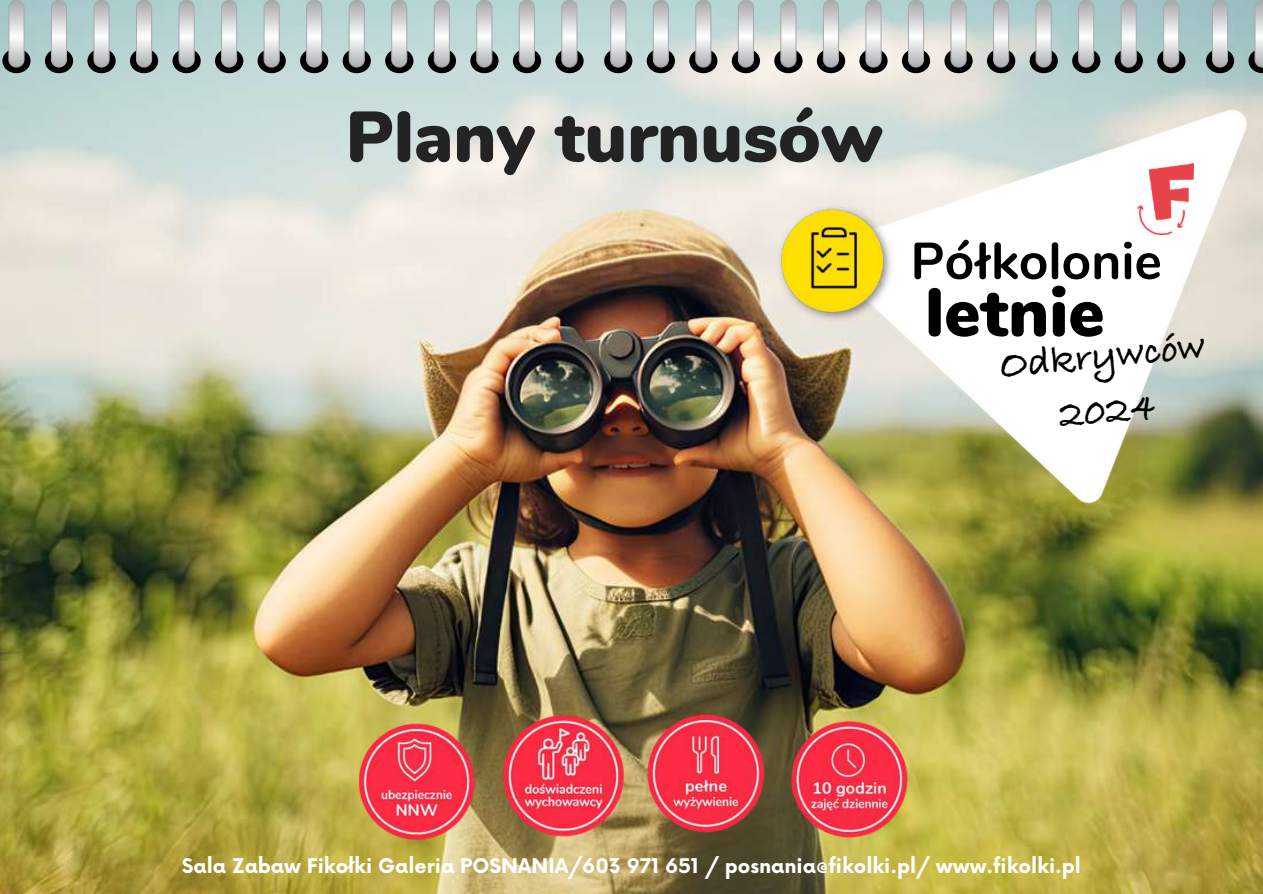
<style>
.page{position:relative;width:1263px;height:894px;background:#fff}
.page>*{position:absolute;margin:0;border:0;box-sizing:border-box;transform-origin:0 0}
.t1{font:900 71.4px "Nunito";color:#232323}
.t2{font:900 67.95px "Nunito";color:#000}
.t3{font:700 51.6px "Nunito";color:#000}
.t4{font:700 39.75px/55.1px "Bradley Hand ITCTT";color:#000;text-align:center}
.t5{font:700 19.8px "Now";color:#fff}
</style>
<div class="page">
<img style="left:0;top:0;width:1263px;height:893px">
<img style="left:809px;top:89px;width:454px;height:435px">
<img style="left:774px;top:201px;width:122px;height:124px">
<img style="left:346px;top:713px;width:142px;height:143px">
<img style="left:488px;top:701px;width:286px;height:143px">
<img style="left:771px;top:705px;width:150px;height:150px">
<svg style="left:2px;top:0;width:582px;height:73px;background:#aebfbf"></svg>
<svg style="left:604px;top:0;width:581px;height:73px;background:#b5c0c0"></svg>
<svg style="left:1206px;top:0;width:57px;height:73px;background:#a1b3b4"></svg>
<img style="left:1138px;top:163px;width:55px;height:71px">
<h1 class="t1" style="left:346px;top:89px;width:539px">Plany turnusów</h1>
<h3 class="t3" style="left:910px;top:227px;width:253px">Półkolonie</h3>
<h2 class="t2" style="left:925px;top:267px;width:181px">letnie</h2>
<h3 class="t4" style="left:997px;top:341px;width:208px;rotate:-6deg">Odkrywców<br>2024</h3>
<p class="t5" style="left:182px;top:854px;width:901px">Sala Zabaw Fikołki Galeria POSNANIA/603 971 651 / posnania@fikolki.pl/ www.fikolki.pl</p>
</div>
